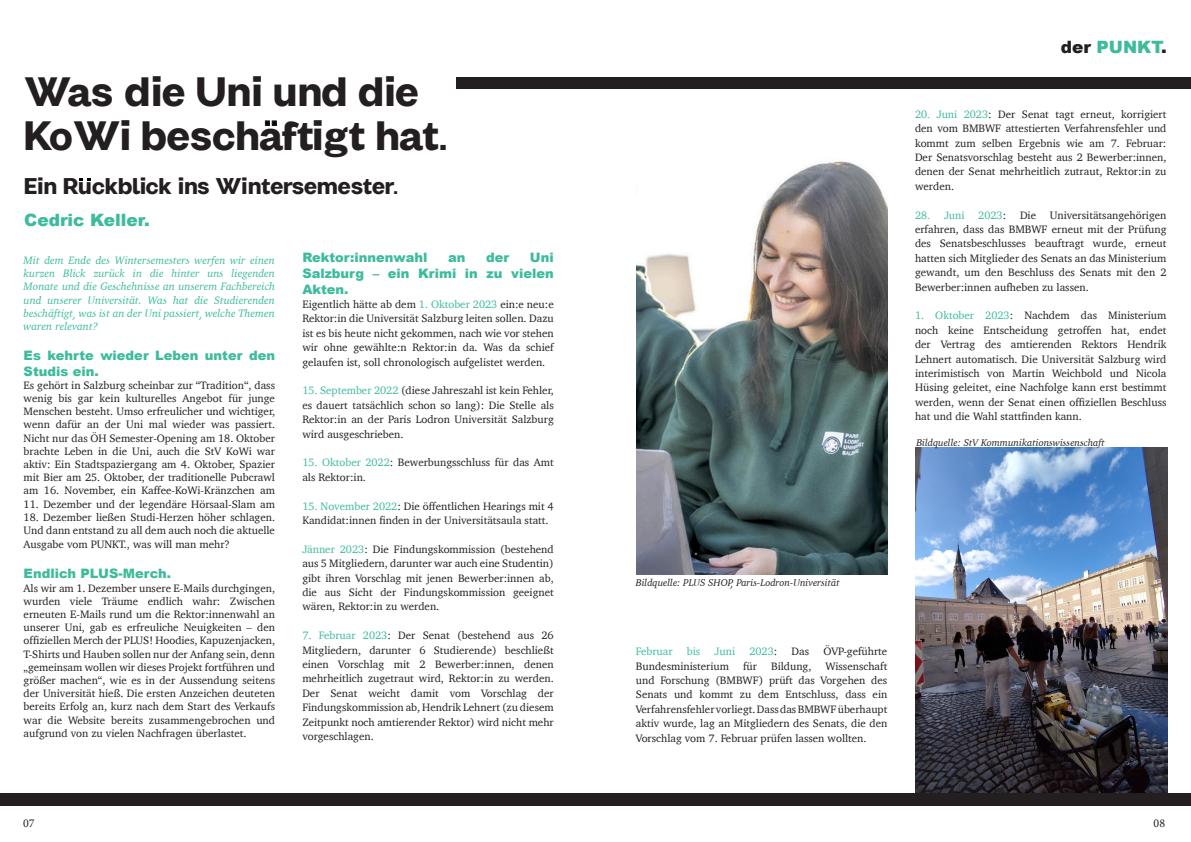
<style>
.page{position:relative;width:1191px;height:842px;background:#fff}
.page>*{position:absolute;margin:0;border:0;box-sizing:border-box;transform-origin:0 0}
.t1{font:800 36px/44px "Clinton";letter-spacing:-.02em;color:#231f20}
.t2{font:800 20px "Clinton";letter-spacing:-.02em;color:#231f20}
.t3{font:900 17px "Arial";color:#3ebb9d}
.t4{font:900 13px/15.6px "Arial";color:#3ebb9d}
.t5{font:12px "Minion Pro";color:#231f20}
.t6{font:11px/14.4px "Charter";color:#231f20;text-align:justify}
.t7{font:italic 11px/13.2px "Charter";color:#3ebb9d;text-align:justify}
.t8{font:11px "Charter";color:#3ebb9d}
.t9{font:italic 10px "Charter";color:#231f20}
.s1{color:#3ebb9d}
.s2{color:#231f20}
</style>
<div class="page">
<img style="left:636px;top:161px;width:251px;height:414px">
<img style="left:916px;top:448px;width:251px;height:345px">
<div style="left:457px;top:77px;width:734px;height:12px;background:#231f20"></div>
<div style="left:0;top:793px;width:1191px;height:12px;background:#231f20"></div>
<svg style="left:265px;top:120px;width:12px;height:6px"></svg>
<svg style="left:79px;top:178px;width:12px;height:3px"></svg>
<p class="t1" style="left:24px;top:70px;width:425px">Was die Uni und die<br>KoWi beschaftigt hat.</p>
<p class="t2" style="left:24px;top:174px;width:375px">Ein Ruckblick ins Wintersemester.</p>
<p class="t3" style="left:24px;top:208px;width:127px">Cedric Keller.</p>
<p class="t7" style="left:24px;top:253px;width:253px">Mit dem Ende des Wintersemesters werfen wir einen kurzen Blick zurück in die hinter uns liegenden Monate und die Geschehnisse an unserem Fachbereich und unserer Universität. Was hat die Studierenden beschäftigt, was ist an der Uni passiert, welche Themen waren relevant?</p>
<p class="t4" style="left:24px;top:347px;width:253px">Es kehrte wieder Leben unter den<br>Studis ein.</p>
<p class="t6" style="left:24px;top:378px;width:253px;line-height:13.2px">Es gehört in Salzburg scheinbar zur “Tradition“, dass wenig bis gar kein kulturelles Angebot für junge Menschen besteht. Umso erfreulicher und wichtiger, wenn dafür an der Uni mal wieder was passiert.<br>Nicht nur das ÖH Semester-Opening am 18. Oktober brachte Leben in die Uni, auch die StV KoWi war aktiv: Ein Stadtspaziergang am 4. Oktober, Spazier mit Bier am 25. Oktober, der traditionelle Pubcrawl am 16. November, ein Kaffee-KoWi-Kränzchen am</p>
<p class="t6" style="left:24px;top:496px;width:253px">11. Dezember und der legendäre Hörsaal-Slam am</p>
<p class="t6" style="left:24px;top:510px;width:253px;line-height:13.2px">18. Dezember ließen Studi-Herzen höher schlagen.<br>Und dann entstand zu all dem auch noch die aktuelle</p>
<p class="t6" style="left:24px;top:537px;width:208px">Ausgabe vom PUNKT., was will man mehr?</p>
<p class="t4" style="left:24px;top:565px;width:149px">Endlich PLUS-Merch.</p>
<p class="t6" style="left:24px;top:581px;width:253px;line-height:13.2px">Als wir am 1. Dezember unsere E-Mails durchgingen, wurden viele Träume endlich wahr: Zwischen erneuten E-Mails rund um die Rektor:innenwahl an unserer Uni, gab es erfreuliche Neuigkeiten – den offiziellen Merch der PLUS! Hoodies, Kapuzenjacken, T-Shirts und Hauben sollen nur der Anfang sein, denn „gemeinsam wollen wir dieses Projekt fortführen und größer machen“, wie es in der Aussendung seitens der Universität hieß. Die ersten Anzeichen deuteten bereits Erfolg an, kurz nach dem Start des Verkaufs war die Website bereits zusammengebrochen und aufgrund von zu vielen Nachfragen überlastet.</p>
<p class="t4" style="left:302px;top:250px;width:253px;text-align:justify;text-indent:228px">Uni Salzburg – ein Krimi in zu vielen Akten.</p>
<p class="t6" style="left:302px;top:297px;width:253px">Eigentlich hätte ab dem <span class="s1">1. Oktober 2023</span> ein:e neu:e Rektor:in die Universität Salzburg leiten sollen. Dazu ist es bis heute nicht gekommen, nach wie vor stehen wir ohne gewählte:n Rektor:in da. Was da schief gelaufen ist, soll chronologisch aufgelistet werden.</p>
<p class="t6" style="left:302px;top:383px;width:253px"><span class="s1">15. September 2022</span> (diese Jahreszahl ist kein Fehler, es dauert tatsächlich schon so lang): Die Stelle als Rektor:in an der Paris Lodron Universität Salzburg wird ausgeschrieben.</p>
<p class="t6" style="left:302px;top:455px;width:253px"><span class="s1">15. Oktober 2022</span>: Bewerbungsschluss für das Amt als Rektor:in.</p>
<p class="t6" style="left:302px;top:498px;width:253px"><span class="s1">15. November 2022</span>: Die öffentlichen Hearings mit 4<br>Kandidat:innen finden in der Universitätsaula statt.</p>
<p class="t6" style="left:302px;top:542px;width:253px"><span class="s1">Jänner 2023</span>: Die Findungskommission (bestehend aus 5 Mitgliedern, darunter war auch eine Studentin) gibt ihren Vorschlag mit jenen Bewerber:innen ab, die aus Sicht der Findungskommission geeignet wären, Rektor:in zu werden.</p>
<p class="t6" style="left:302px;top:628px;width:253px"><span class="s1">7. Februar 2023</span>: Der Senat (bestehend aus 26<br>Mitgliedern, darunter 6 Studierende) beschließt einen Vorschlag mit 2 Bewerber:innen, denen mehrheitlich zugetraut wird, Rektor:in zu werden.<br>Der Senat weicht damit vom Vorschlag der Findungskommission ab, Hendrik Lehnert (zu diesem Zeitpunkt noch amtierender Rektor) wird nicht mehr vorgeschlagen.</p>
<p class="t4" style="left:302px;top:250px;width:127px">Rektor:innenwahl</p>
<p class="t4" style="left:448px;top:250px;width:19px">an</p>
<p class="t4" style="left:486px;top:250px;width:25px">der</p>
<p class="t3" style="left:1060px;top:35px;width:107px"><span class="s2">der</span> PUNKT<span class="s2">.</span></p>
<p class="t6" style="left:915px;top:107px;width:253px"><span class="s1">20. Juni 2023</span>: Der Senat tagt erneut, korrigiert den vom BMBWF attestierten Verfahrensfehler und kommt zum selben Ergebnis wie am 7. Februar:<br>Der Senatsvorschlag besteht aus 2 Bewerber:innen, denen der Senat mehrheitlich zutraut, Rektor:in zu werden.</p>
<p class="t6" style="left:915px;top:208px;width:253px"><span class="s1">28. Juni 2023</span>: Die Universitätsangehörigen erfahren, dass das BMBWF erneut mit der Prüfung des Senatsbeschlusses beauftragt wurde, erneut hatten sich Mitglieder des Senats an das Ministerium gewandt, um den Beschluss des Senats mit den 2<br>Bewerber:innen aufheben zu lassen.</p>
<p class="t6" style="left:915px;top:308px;width:253px"><span class="s1">1. Oktober 2023</span>: Nachdem das Ministerium noch keine Entscheidung getroffen hat, endet der Vertrag des amtierenden Rektors Hendrik Lehnert automatisch. Die Universität Salzburg wird interimistisch von Martin Weichbold und Nicola Hüsing geleitet, eine Nachfolge kann erst bestimmt werden, wenn der Senat einen offiziellen Beschluss hat und die Wahl stattfinden kann.</p>
<p class="t9" style="left:916px;top:434px;width:190px">Bildquelle: StV Kommunikationswissenschaft</p>
<p class="t9" style="left:636px;top:574px;width:205px">Bildquelle: PLUS SHOP, Paris-Lodron-Universität</p>
<p class="t8" style="left:636px;top:642px;width:38px">Februar</p>
<p class="t8" style="left:687px;top:642px;width:15px">bis</p>
<p class="t8" style="left:714px;top:642px;width:22px">Juni</p>
<p class="t8" style="left:749px;top:642px;width:29px">2023<span class="s2">:</span></p>
<p class="t6" style="left:791px;top:644px;width:19px">Das</p>
<p class="t6" style="left:823px;top:644px;width:65px">ÖVP-geführte</p>
<p class="t6" style="left:636px;top:658px;width:95px">Bundesministerium</p>
<p class="t6" style="left:743px;top:658px;width:15px">für</p>
<p class="t6" style="left:771px;top:658px;width:42px">Bildung,</p>
<p class="t6" style="left:636px;top:658px;width:253px;text-indent:190px">Wissenschaft und Forschung (BMBWF) prüft das Vorgehen des Senats und kommt zu dem Entschluss, dass ein Verfahrensfehler vorliegt. Dass das BMBWF überhaupt aktiv wurde, lag an Mitgliedern des Senats, die den Vorschlag vom 7. Februar prüfen lassen wollten.</p>
<p class="t5" style="left:23px;top:815px;width:13px">07</p>
<p class="t5" style="left:1153px;top:815px;width:13px">08</p>
</div>
